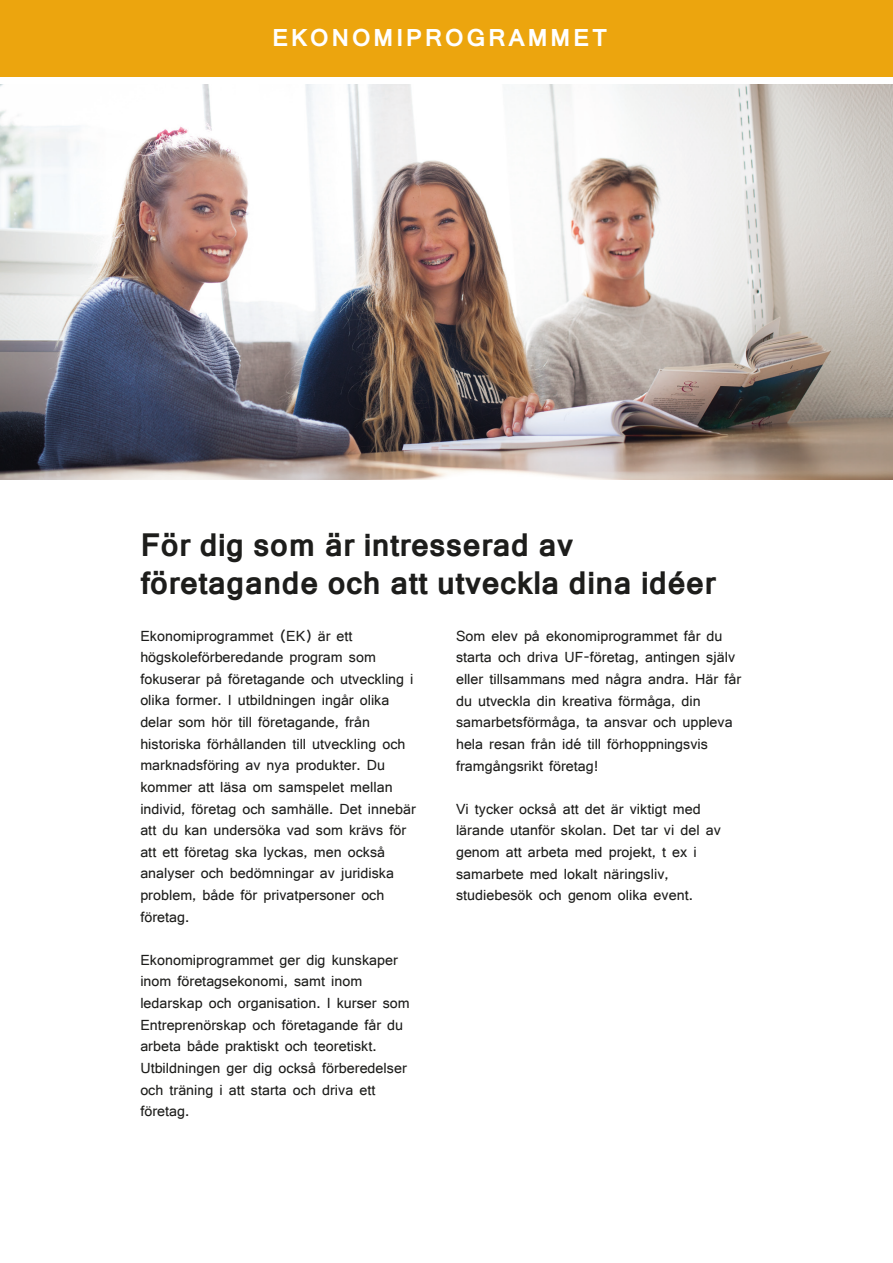
<style>
.page{position:relative;width:893px;height:1263px;background:#fff}
.page>*{position:absolute;margin:0;border:0;box-sizing:border-box;transform-origin:0 0}
.t1{font:700 30.9px/38.5px "Kartika";color:#1d1d1b}
.t2{font:700 23.1px "Kartika";letter-spacing:.105em;color:#fff}
.t3{font:15.45px/21.6px "Shruti";letter-spacing:.005em;color:#1d1d1b}
</style>
<div class="page">
<div style="left:0;top:0;width:893px;height:77px;background:#eca50e"></div>
<img style="left:0;top:85px;width:893px;height:395px">
<h2 class="t2" style="left:272px;top:24px;width:337px">EKONOMIPROGRAMMET</h2>
<h1 class="t1" style="left:140px;top:528px;width:577px">För dig som är intresserad av företagande och att utveckla dina idéer</h1>
<p class="t3" style="left:140px;top:624px;width:277px">Ekonomiprogrammet (EK) är ett högskoleförberedande program som fokuserar på företagande och utveckling i olika former. I utbildningen ingår olika delar som hör till företagande, från historiska förhållanden till utveckling och marknadsföring av nya produkter. Du kommer att läsa om samspelet mellan individ, företag och samhälle. Det innebär att du kan undersöka vad som krävs för att ett företag ska lyckas, men också analyser och bedömningar av juridiska problem, både för privatpersoner och företag.</p>
<p class="t3" style="left:140px;top:949px;width:271px">Ekonomiprogrammet ger dig kunskaper inom företagsekonomi, samt inom ledarskap och organisation. I kurser som Entreprenörskap och företagande får du arbeta både praktiskt och teoretiskt.<br>Utbildningen ger dig också förberedelser och träning i att starta och driva ett företag.</p>
<p class="t3" style="left:456px;top:625px;width:287px">Som elev på ekonomiprogrammet får du starta och driva UF-företag, antingen själv eller tillsammans med några andra. Här får du utveckla din kreativa förmåga, din samarbetsförmåga, ta ansvar och uppleva hela resan från idé till förhoppningsvis framgångsrikt företag!</p>
<p class="t3" style="left:456px;top:798px;width:266px">Vi tycker också att det är viktigt med lärande utanför skolan. Det tar vi del av genom att arbeta med projekt, t ex i samarbete med lokalt näringsliv, studiebesök och genom olika event.</p>
</div>
